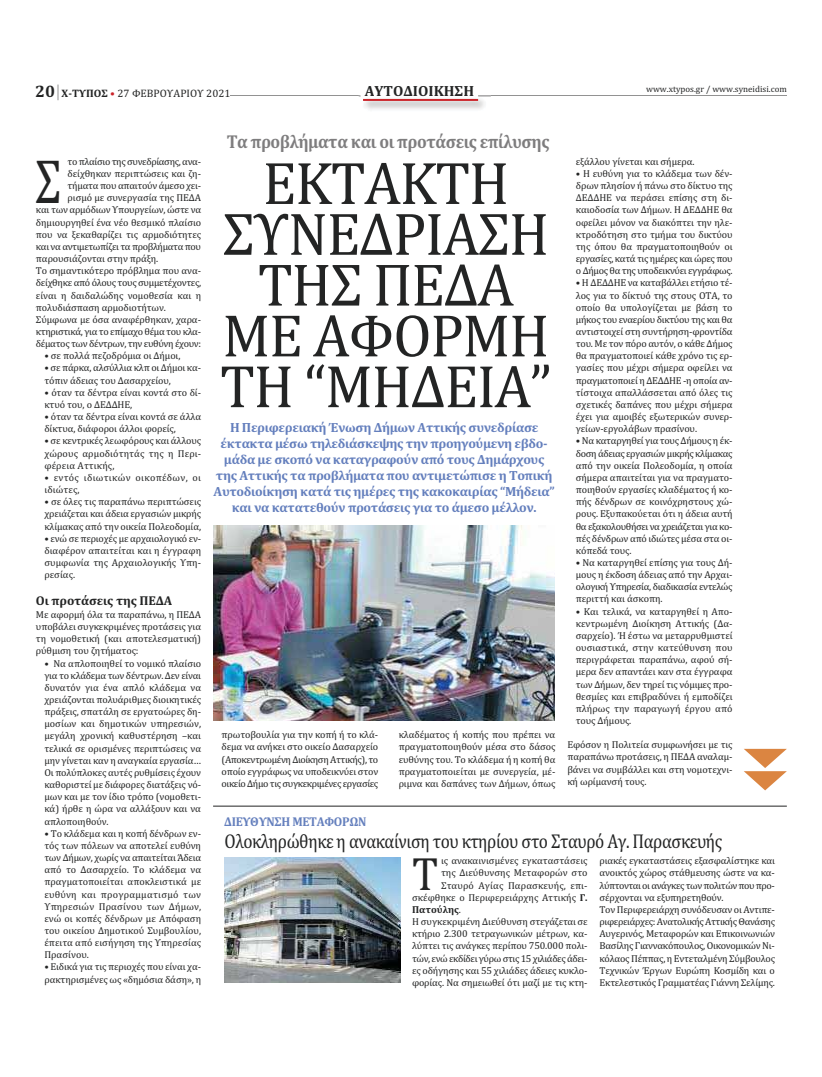
<style>
.page{position:relative;width:822px;height:1077px;background:#fff}
.page>*{position:absolute;margin:0;border:0;box-sizing:border-box;transform-origin:0 0}
.t1{font:63.3px "Cambria";color:#232424;scale:.76 1}
.t2{font:60.8px/50.8px "Cambria";letter-spacing:-.025em;color:#232424;text-align:center}
.t3{font:47.4px "Cambria";color:#232424;scale:.93 1}
.t4{font:20.2px "Cambria";letter-spacing:-.025em;color:#232424;scale:.86 1}
.t5{font:700 18.9px "Cambria";letter-spacing:-.025em;color:#7e7d7e;scale:.91 1}
.t6{font:700 14.9px "Cambria";color:#262425}
.t7{font:700 13.4px/16.1px "Cambria";letter-spacing:-.025em;color:#647fbd;text-align:center}
.t8{font:700 12.9px "Cambria";letter-spacing:-.01em;color:#232424}
.t9{font:700 12.9px "Cambria";letter-spacing:-.025em;color:#647fbd;scale:.95 1}
.t10{font:10.9px "Cambria";color:#232424}
.t11{font:10.1px/12.2px "Cambria";letter-spacing:-.01em;color:#232424;text-align:justify}
.t12{font:10.1px "Cambria";letter-spacing:-.035em;color:#232424}
.t13{font:10.1px "Cambria";letter-spacing:-.04em;color:#232424}
.t14{font:10.1px/12.2px "Cambria";letter-spacing:.03em;color:#232424}
.t15{font:10.1px "Cambria";letter-spacing:-.03em;color:#232424}
.t16{font:10.1px "Cambria";letter-spacing:.01em;color:#232424}
.t17{font:700 10.1px "Cambria";color:#232424}
.t18{font:8.9px "Cambria";color:#232424}
.s1{font-weight:700;font-size:16.9px}
.s2{font-weight:700}
.s3{color:#cb242a}
.s4{font-weight:400}
</style>
<div class="page">
<hr style="left:231px;top:95px;width:556px;height:1px;background:#929292">
<img style="left:359px;top:95px;width:132px;height:15px">
<img style="left:361px;top:95px;width:117px;height:4px">
<svg style="left:365px;top:95px;width:108px;height:1px"></svg>
<hr style="left:363px;top:99px;width:115px;height:2px;background:#cb242a">
<svg style="left:58px;top:85px;width:1px;height:15px"></svg>
<img style="left:213px;top:526px;width:341px;height:194px">
<img style="left:224px;top:857px;width:176px;height:125px">
<hr style="left:213px;top:806px;width:574px;height:1px;background:#232424">
<svg style="left:744px;top:749px;width:43px;height:41px"></svg>
<p class="t10" style="left:35px;top:89px;width:197px"><span class="s1">20</span> <span class="s2">Χ‑ΤΥΠΟΣ</span> <span class="s3">•</span> 27 ΦΕΒΡΟΥΑΡΙΟΥ 2021</p>
<h3 class="t6" style="left:365px;top:86px;width:111px">AYTOΔΙΟΙΚΗΣΗ</h3>
<p class="t18" style="left:646px;top:86px;width:142px">www.xtypos.gr / www.syneidisi.com</p>
<h3 class="t5" style="left:227px;top:134px;width:356px">Τα προβλήματα και οι προτάσεις επίλυσης</h3>
<p class="t12" style="left:68px;top:158px;width:135px">το πλαίσιο της συνεδρίασης, ανα‐</p>
<p class="t11" style="left:68px;top:168px;width:135px">δείχθηκαν περιπτώσεις και ζη‐</p>
<p class="t11" style="left:68px;top:181px;width:135px">τήματα που απαιτούν άμεσο χει‐</p>
<p class="t11" style="left:68px;top:193px;width:135px">ρισμό με συνεργασία της ΠΕΔΑ</p>
<p class="t11" style="left:36px;top:205px;width:167px">και των αρμόδιων Υπουργείων, ώστε να</p>
<p class="t11" style="left:36px;top:217px;width:167px">δημιουργηθεί ένα νέο θεσμικό πλαίσιο</p>
<p class="t11" style="left:36px;top:229px;width:167px">που να ξεκαθαρίζει τις αρμοδιότητες</p>
<p class="t13" style="left:36px;top:243px;width:167px">και να αντιμετωπίζει τα προβλήματα που</p>
<p class="t11" style="left:36px;top:254px;width:124px">παρουσιάζονται στην πράξη.</p>
<p class="t11" style="left:36px;top:266px;width:167px">Το σημαντικότερο πρόβλημα που ανα‐</p>
<p class="t15" style="left:36px;top:279px;width:167px">δείχθηκε από όλους τους συμμετέχοντες,</p>
<p class="t11" style="left:36px;top:290px;width:167px">είναι η δαιδαλώδης νομοθεσία και η</p>
<p class="t11" style="left:36px;top:302px;width:132px">πολυδιάσπαση αρμοδιοτήτων.</p>
<p class="t11" style="left:36px;top:314px;width:167px">Σύμφωνα με όσα αναφέρθηκαν, χαρα‐</p>
<p class="t12" style="left:36px;top:328px;width:167px">κτηριστικά, για το επίμαχο θέμα του κλα‐</p>
<p class="t12" style="left:36px;top:340px;width:167px">δέματος των δέντρων, την ευθύνη έχουν:</p>
<p class="t11" style="left:44px;top:351px;width:138px">• σε πολλά πεζοδρόμια οι Δήμοι,</p>
<p class="t11" style="left:44px;top:363px;width:158px">• σε πάρκα, αλσύλλια κλπ οι Δήμοι κα‐ τόπιν άδειας του Δασαρχείου,</p>
<p class="t11" style="left:44px;top:387px;width:158px">• όταν τα δέντρα είναι κοντά στο δί‐ κτυό του, ο ΔΕΔΔΗΕ,</p>
<p class="t11" style="left:44px;top:412px;width:158px">• όταν τα δέντρα είναι κοντά σε άλλα δίκτυα, διάφοροι άλλοι φορείς,</p>
<p class="t11" style="left:44px;top:436px;width:158px">• σε κεντρικές λεωφόρους και άλλους χώρους αρμοδιότητάς της η Περι‐ φέρεια Αττικής,</p>
<p class="t14" style="left:44px;top:472px;width:158px">• εντός ιδιωτικών οικοπέδων, οι ιδιώτες,</p>
<p class="t11" style="left:44px;top:497px;width:158px">• σε όλες τις παραπάνω περιπτώσεις χρειάζεται και άδεια εργασιών μικρής κλίμακας από την οικεία Πολεοδομία,</p>
<p class="t11" style="left:44px;top:533px;width:158px">• ενώ σε περιοχές με αρχαιολογικό εν‐ διαφέρον απαιτείται και η έγγραφη συμφωνία της Αρχαιολογικής Υπη‐ ρεσίας.</p>
<p class="t8" style="left:36px;top:596px;width:138px">Οι προτάσεις της ΠΕΔΑ</p>
<p class="t11" style="left:36px;top:609px;width:167px">Με αφορμή όλα τα παραπάνω, η ΠΕΔΑ υποβάλει συγκεκριμένες προτάσεις για τη νομοθετική (και αποτελεσματική) ρύθμιση του ζητήματος:</p>
<p class="t11" style="left:44px;top:658px;width:158px">• Να απλοποιηθεί το νομικό πλαίσιο για το κλάδεμα των δέντρων. Δεν είναι δυνατόν για ένα απλό κλάδεμα να χρειάζονται πολυάριθμες διοικητικές πράξεις, σπατάλη σε εργατοώρες δη‐ μοσίων και δημοτικών υπηρεσιών, μεγάλη χρονική καθυστέρηση –και τελικά σε ορισμένες περιπτώσεις να μην γίνεται καν η αναγκαία εργασία… Οι πολύπλοκες αυτές ρυθμίσεις έχουν καθοριστεί με διάφορες διατάξεις νό‐ μων και με τον ίδιο τρόπο (νομοθετι‐ κά) ήρθε η ώρα να αλλάξουν και να απλοποιηθούν.</p>
<p class="t11" style="left:44px;top:828px;width:158px">• Το κλάδεμα και η κοπή δένδρων εν‐ τός των πόλεων να αποτελεί ευθύνη των Δήμων, χωρίς να απαιτείται Άδεια από το Δασαρχείο. Το κλάδεμα να πραγματοποιείται αποκλειστικά με ευθύνη και προγραμματισμό των Υπηρεσιών Πρασίνου των Δήμων, ενώ οι κοπές δένδρων με Απόφαση του οικείου Δημοτικού Συμβουλίου, έπειτα από εισήγηση της Υπηρεσίας Πρασίνου.</p>
<p class="t11" style="left:44px;top:962px;width:158px">• Ειδικά για τις περιοχές που είναι χα‐ ρακτηρισμένες ως «δημόσια δάση», η</p>
<p class="t11" style="left:576px;top:156px;width:120px">εξάλλου γίνεται και σήμερα.</p>
<p class="t11" style="left:576px;top:168px;width:158px">• Η ευθύνη για το κλάδεμα των δέν‐ δρων πλησίον ή πάνω στο δίκτυο της ΔΕΔΔΗΕ να περάσει επίσης στη δι‐ καιοδοσία των Δήμων. Η ΔΕΔΔΗΕ θα οφείλει μόνον να διακόπτει την ηλε‐ κτροδότηση στο τμήμα του δικτύου της όπου θα πραγματοποιηθούν οι εργασίες, κατά τις ημέρες και ώρες που ο Δήμος θα της υποδεικνύει εγγράφως.</p>
<p class="t11" style="left:576px;top:278px;width:158px">• Η ΔΕΔΔΗΕ να καταβάλλει ετήσιο τέ‐ λος για το δίκτυό της στους ΟΤΑ, το οποίο θα υπολογίζεται με βάση το μήκος του εναερίου δικτύου της και θα αντιστοιχεί στη συντήρηση‐φροντίδα του. Με τον πόρο αυτόν, ο κάθε Δήμος θα πραγματοποιεί κάθε χρόνο τις ερ‐ γασίες που μέχρι σήμερα οφείλει να πραγματοποιεί η ΔΕΔΔΗΕ ‐η οποία αν‐ τίστοιχα απαλλάσσεται από όλες τις σχετικές δαπάνες που μέχρι σήμερα έχει για αμοιβές εξωτερικών συνερ‐ γείων‐εργολάβων πρασίνου.</p>
<p class="t11" style="left:576px;top:436px;width:158px">• Να καταργηθεί για τους Δήμους η έκ‐ δοση άδειας εργασιών μικρής κλίμακας από την οικεία Πολεοδομία, η οποία σήμερα απαιτείται για να πραγματο‐ ποιηθούν εργασίες κλαδέματος ή κο‐ πής δένδρων σε κοινόχρηστους χώ‐ ρους. Εξυπακούεται ότι η άδεια αυτή θα εξακολουθήσει να χρειάζεται για κο‐ πές δένδρων από ιδιώτες μέσα στα οι‐ κόπεδά τους.</p>
<p class="t11" style="left:576px;top:557px;width:158px">• Να καταργηθεί επίσης για τους Δή‐ μους η έκδοση άδειας από την Αρχαι‐ ολογική Υπηρεσία, διαδικασία εντελώς περιττή και άσκοπη.</p>
<p class="t11" style="left:576px;top:606px;width:158px">• Και τελικά, να καταργηθεί η Απο‐ κεντρωμένη Διοίκηση Αττικής (Δα‐ σαρχείο). Ή έστω να μεταρρυθμιστεί ουσιαστικά, στην κατεύθυνση που περιγράφεται παραπάνω, αφού σή‐ μερα δεν απαντάει καν στα έγγραφα των Δήμων, δεν τηρεί τις νόμιμες προ‐ θεσμίες και επιβραδύνει ή εμποδίζει πλήρως την παραγωγή έργου από τους Δήμους.</p>
<p class="t11" style="left:567px;top:740px;width:167px">Εφόσον η Πολιτεία συμφωνήσει με τις παραπάνω προτάσεις, η ΠΕΔΑ αναλαμ‐ βάνει να συμβάλλει και στη νομοτεχνι‐ κή ωρίμανσή τους.</p>
<h1 class="t1" style="left:35px;top:159px;width:36px">Σ</h1>
<h2 class="t2" style="left:220px;top:164px;width:334px">ΕΚΤΑΚΤΗ<br>ΣΥΝΕΔΡΙΑΣΗ<br>ΤΗΣ ΠΕΔΑ<br>ΜΕ ΑΦΟΡΜΗ<br>ΤΗ “ΜΗΔΕΙΑ”</h2>
<p class="t7" style="left:214px;top:420px;width:343px">Η Περιφερειακή Ένωση Δήμων Αττικής συνεδρίασε έκτακτα μέσω τηλεδιάσκεψης την προηγούμενη εβδο‑ μάδα με σκοπό να καταγραφούν από τους Δημάρχους της Αττικής τα προβλήματα που αντιμετώπισε η Τοπική Αυτοδιοίκηση κατά τις ημέρες της κακοκαιρίας “Μήδεια” και να κατατεθούν προτάσεις για το άμεσο μέλλον.</p>
<p class="t11" style="left:222px;top:730px;width:158px">πρωτοβουλία για την κοπή ή το κλά‐ δεμα να ανήκει στο οικείο Δασαρχείο (Αποκεντρωμένη Διοίκηση Αττικής), το οποίο εγγράφως να υποδεικνύει στον οικείο Δήμο τις συγκεκριμένες εργασίες</p>
<p class="t11" style="left:399px;top:730px;width:158px">κλαδέματος ή κοπής που πρέπει να πραγματοποιηθούν μέσα στο δάσος ευθύνης του. Το κλάδεμα ή η κοπή θα πραγματοποιείται με συνεργεία, μέ‐ ριμνα και δαπάνες των Δήμων, όπως</p>
<p class="t9" style="left:224px;top:817px;width:151px">ΔΙΕΥΘΥΝΣΗ ΜΕΤΑΦΟΡΩΝ</p>
<h3 class="t4" style="left:225px;top:834px;width:580px">Ολοκληρώθηκε η ανακαίνιση του κτηρίου στο Σταυρό Αγ. Παρασκευής</h3>
<p class="t11" style="left:441px;top:856px;width:148px">ις ανακαινισμένες εγκαταστάσεις</p>
<p class="t11" style="left:441px;top:868px;width:148px">της Διεύθυνσης Μεταφορών στο</p>
<p class="t16" style="left:441px;top:882px;width:148px">Σταυρό Αγίας Παρασκευής, επι‐</p>
<p class="t11" style="left:412px;top:892px;width:177px">σκέφθηκε ο Περιφερειάρχης Αττικής <span class="s2">Γ.</span></p>
<p class="t17" style="left:412px;top:906px;width:50px">Πατούλης<span class="s4">.</span></p>
<p class="t11" style="left:412px;top:917px;width:177px">Η συγκεκριμένη Διεύθυνση στεγάζεται σε</p>
<p class="t11" style="left:412px;top:929px;width:177px">κτήριο 2.300 τετραγωνικών μέτρων, κα‐</p>
<p class="t11" style="left:412px;top:941px;width:177px">λύπτει τις ανάγκες περίπου 750.000 πολι‐</p>
<p class="t13" style="left:412px;top:955px;width:177px">τών, ενώ εκδίδει γύρω στις 15 χιλιάδες άδει‐</p>
<p class="t11" style="left:412px;top:965px;width:177px">ες οδήγησης και 55 χιλιάδες άδειες κυκλο‐</p>
<p class="t11" style="left:412px;top:977px;width:177px">φορίας. Να σημειωθεί ότι μαζί με τις κτη‐</p>
<p class="t11" style="left:600px;top:856px;width:177px;text-align:left">ριακές εγκαταστάσεις εξασφαλίστηκε και ανοικτός χώρος στάθμευσης ώστε να κα‐ λύπτονται οι ανάγκες των πολιτών που προ‐ σέρχονται να εξυπηρετηθούν.<br>Τον Περιφερειάρχη συνόδευσαν οι Αντιπε‐ ριφερειάρχες: Ανατολικής Αττικής Θανάσης Αυγερινός, Μεταφορών και Επικοινωνιών Βασίλης Γιαννακόπουλος, Οικονομικών Νι‐ κόλαος Πέππας, η Εντεταλμένη Σύμβουλος Τεχνικών Έργων Ευρώπη Κοσμίδη και ο Εκτελεστικός Γραμματέας Γιάννη Σελίμης.</p>
<h3 class="t3" style="left:412px;top:857px;width:30px">T</h3>
</div>
